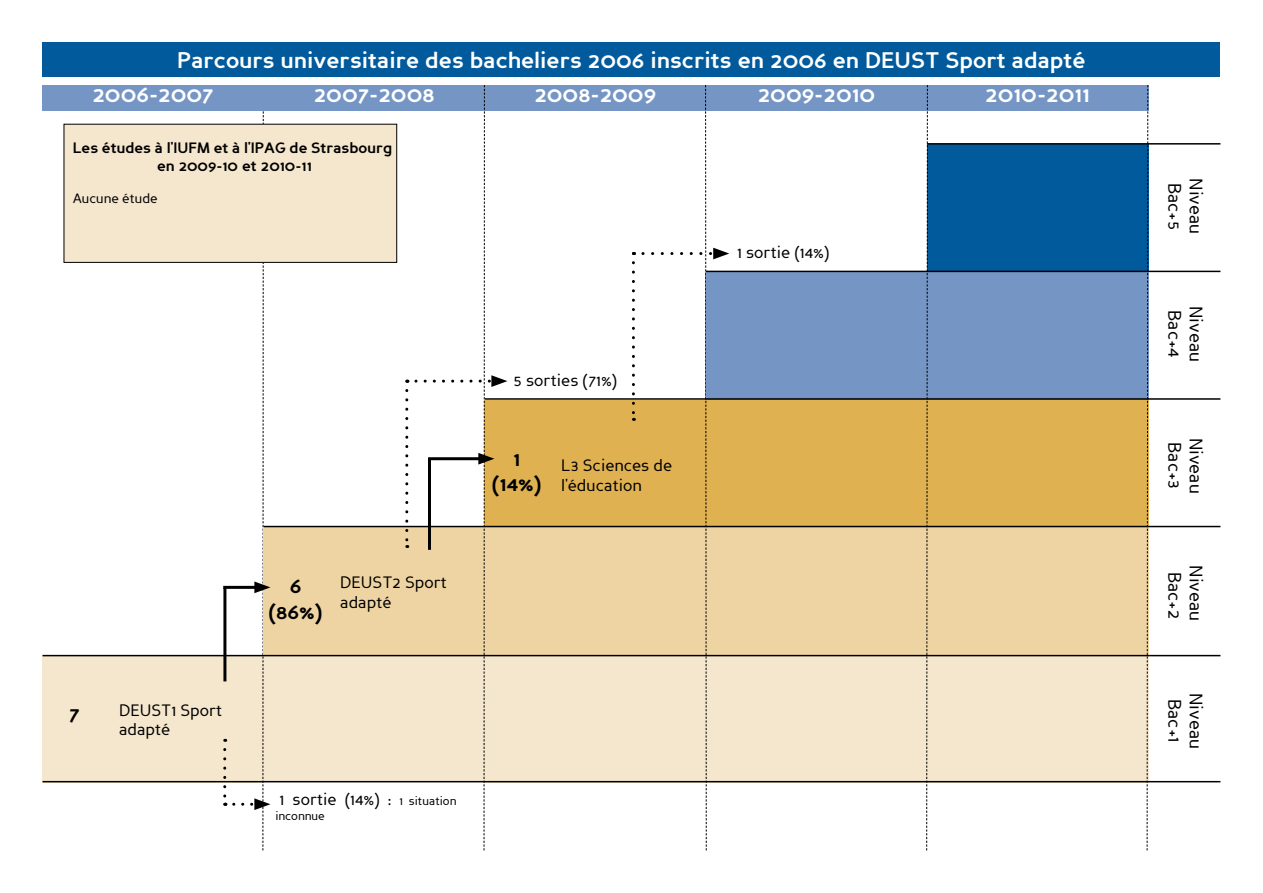
<style>
.page{position:relative;width:1263px;height:893px;background:#fff}
.page>*{position:absolute;margin:0;border:0;box-sizing:border-box;transform-origin:0 0}
.t1{font:700 22.5px "Perspective Sans";color:#fff}
.t2{font:700 21px/25.2px "Perspective Sans";color:#000;text-align:center}
.t3{font:18px/21.6px "Perspective Sans";color:#000;text-align:center}
.t4{font:16.5px/19.8px "Perspective Sans";color:#000}
.t5{font:700 15px/18px "Perspective Sans";color:#000;text-align:center}
.t6{font:13.5px "Perspective Sans";color:#000}
.t7{font:12px "Perspective Sans";color:#000}
.s1{font-size:12px}
</style>
<div class="page">
<div style="left:262px;top:653px;width:222px;height:128px;background:#f5e7cd"></div>
<div style="left:43px;top:655px;width:221px;height:127px;background:#f5e7cd"></div>
<div style="left:485px;top:400px;width:221px;height:127px;background:#dfb151"></div>
<div style="left:927px;top:145px;width:221px;height:127px;background:#005a9c"></div>
<div style="left:927px;top:272px;width:221px;height:128px;background:#7596c5"></div>
<div style="left:706px;top:272px;width:221px;height:128px;background:#7596c5"></div>
<div style="left:706px;top:400px;width:221px;height:127px;background:#dfb151"></div>
<div style="left:927px;top:400px;width:221px;height:127px;background:#dfb151"></div>
<div style="left:264px;top:527px;width:221px;height:128px;background:#eed4a2"></div>
<div style="left:485px;top:527px;width:221px;height:128px;background:#eed4a2"></div>
<div style="left:706px;top:527px;width:221px;height:128px;background:#eed4a2"></div>
<div style="left:927px;top:527px;width:221px;height:128px;background:#eed4a2"></div>
<div style="left:927px;top:655px;width:221px;height:127px;background:#f5e7cd"></div>
<div style="left:706px;top:655px;width:221px;height:127px;background:#f5e7cd"></div>
<div style="left:485px;top:655px;width:221px;height:127px;background:#f5e7cd"></div>
<div style="left:927px;top:85px;width:221px;height:26px;background:#7596c5"></div>
<div style="left:706px;top:85px;width:221px;height:26px;background:#7596c5"></div>
<div style="left:485px;top:85px;width:221px;height:26px;background:#7596c5"></div>
<div style="left:264px;top:85px;width:221px;height:26px;background:#7596c5"></div>
<div style="left:43px;top:85px;width:221px;height:26px;background:#7596c5"></div>
<div style="left:43px;top:43px;width:1177px;height:34px;background:#005a9c"></div>
<hr style="left:43px;top:655px;width:1177px;height:1px;background:#000">
<hr style="left:485px;top:398px;width:735px;height:2px;background:#000">
<hr style="left:927px;top:143px;width:293px;height:2px;background:#000">
<hr style="left:706px;top:271px;width:514px;height:1px;background:#000">
<hr style="left:264px;top:526px;width:956px;height:1px;background:#000">
<svg style="left:1146px;top:85px;width:2px;height:766px"></svg>
<hr style="left:43px;top:781px;width:1177px;height:1px;background:#000">
<hr style="left:225px;top:586px;width:35px;height:3px;background:#000">
<svg style="left:234px;top:111px;width:36px;height:739px"></svg>
<svg style="left:416px;top:85px;width:91px;height:765px"></svg>
<svg style="left:643px;top:85px;width:86px;height:766px"></svg>
<hr style="left:223px;top:588px;width:3px;height:93px;background:#000">
<svg style="left:223px;top:749px;width:3px;height:57px"></svg>
<hr style="left:428px;top:458px;width:3px;height:92px;background:#000">
<svg style="left:405px;top:390px;width:3px;height:158px"></svg>
<svg style="left:632px;top:263px;width:3px;height:158px"></svg>
<svg style="left:926px;top:85px;width:2px;height:766px"></svg>
<div style="left:64px;top:124px;width:333px;height:138px;background:#f5e7cd"></div>
<div style="left:64px;top:124px;width:333px;height:139px;border:1px solid #000"></div>
<p class="t1" style="left:177px;top:47px;width:910px">Parcours universitaire des bacheliers 2006 inscrits en 2006 en DEUST Sport adapté</p>
<p class="t1" style="left:92px;top:81px;width:123px">2006-2007</p>
<p class="t1" style="left:314px;top:81px;width:122px">2007-2008</p>
<p class="t1" style="left:534px;top:81px;width:123px">2008-2009</p>
<p class="t1" style="left:758px;top:81px;width:119px">2009-2010</p>
<p class="t1" style="left:985px;top:81px;width:106px">2010-2011</p>
<p class="t5" style="left:73px;top:138px;width:321px">Les études à l'IUFM et à l'IPAG de Strasbourg en 2009-10 et 2010-11</p>
<p class="t6" style="left:73px;top:190px;width:87px">Aucune étude</p>
<p class="t2" style="left:69px;top:701px;width:12px">7</p>
<p class="t4" style="left:119px;top:700px;width:105px">DEUST1 Sport adapté</p>
<p class="t2" style="left:269px;top:574px;width:55px">6 (86%)</p>
<p class="t4" style="left:340px;top:573px;width:108px">DEUST2 Sport adapté</p>
<p class="t4" style="left:513px;top:370px;width:105px">5 sorties (71%)</p>
<p class="t2" style="left:492px;top:446px;width:51px">1 (14%)</p>
<p class="t4" style="left:561px;top:456px;width:112px">L3 Sciences de l'éducation</p>
<p class="t4" style="left:280px;top:790px;width:178px">1 sortie (14%) : <span class="s1">1 situation</span></p>
<p class="t7" style="left:275px;top:808px;width:51px">inconnue</p>
<p class="t4" style="left:737px;top:243px;width:94px">1 sortie (14%)</p>
<p class="t3" style="left:1185px;top:182px;width:49px;rotate:90deg">Bac+5</p>
<p class="t3" style="left:1207px;top:178px;width:58px;rotate:90deg">Niveau</p>
<p class="t3" style="left:1185px;top:310px;width:49px;rotate:90deg">Bac+4</p>
<p class="t3" style="left:1207px;top:306px;width:58px;rotate:90deg">Niveau</p>
<p class="t3" style="left:1185px;top:442px;width:48px;rotate:90deg">Bac+3</p>
<p class="t3" style="left:1207px;top:437px;width:58px;rotate:90deg">Niveau</p>
<p class="t3" style="left:1185px;top:572px;width:49px;rotate:90deg">Bac+2</p>
<p class="t3" style="left:1207px;top:565px;width:58px;rotate:90deg">Niveau</p>
<p class="t3" style="left:1207px;top:693px;width:58px;rotate:90deg">Niveau<br>Bac+1</p>
</div>
